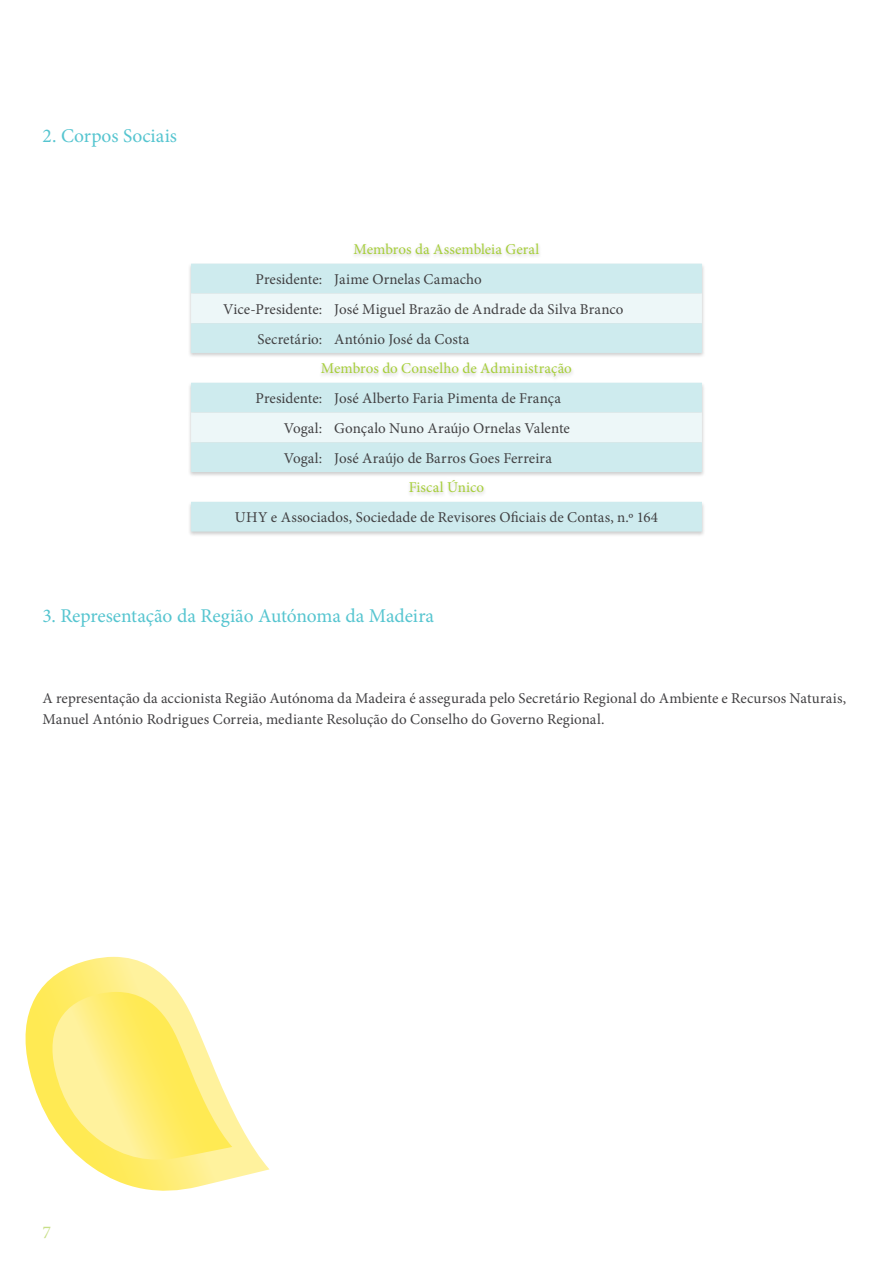
<style>
.page{position:relative;width:893px;height:1263px;background:#fff}
.page>*{position:absolute;margin:0;border:0;box-sizing:border-box;transform-origin:0 0}
.t1{font:19.5px "Minion Pro";letter-spacing:-.005em;color:#56c5d0}
.t2{font:18px "Minion Pro";color:#c8df88}
.t3{font:15px/29.7px "Minion Pro";letter-spacing:.005em;color:#414042}
.t4{font:15px "Minion Pro";letter-spacing:.005em;color:#a6ce39}
</style>
<div class="page">
<div style="left:188px;top:242px;width:518px;height:295px;background:#000;opacity:.2"></div>
<svg style="left:191px;top:264px;width:511px;height:267px;fill:#ceebee"></svg>
<svg style="left:191px;top:293px;width:511px;height:149px"></svg>
<svg style="left:25px;top:957px;width:245px;height:234px"></svg>
<svg style="left:50px;top:992px;width:182px;height:171px"></svg>
<h1 class="t1" style="left:43px;top:122px;width:136px">2. Corpos Sociais</h1>
<p class="t4" style="left:354px;top:239px;width:187px">Membros da Assembleia Geral</p>
<p class="t3" style="left:256px;top:264px;width:228px">Presidente: Jaime Ornelas Camacho</p>
<p class="t3" style="left:223px;top:294px;width:402px">Vice‐Presidente: José Miguel Brazão de Andrade da Silva Branco</p>
<p class="t3" style="left:257px;top:324px;width:213px">Secretário: António José da Costa</p>
<p class="t4" style="left:321px;top:358px;width:253px">Membros do Conselho de Administração</p>
<p class="t3" style="left:284px;top:383px;width:288px;text-indent:-28px">Presidente: José Alberto Faria Pimenta de França<br>Vogal: Gonçalo Nuno Araújo Ornelas Valente<br>Vogal: José Araújo de Barros Goes Ferreira</p>
<p class="t4" style="left:409px;top:477px;width:77px">Fiscal Único</p>
<p class="t3" style="left:235px;top:502px;width:425px">UHY e Associados, Sociedade de Revisores Oficiais de Contas, n.º 164</p>
<h1 class="t1" style="left:43px;top:603px;width:393px">3. Representação da Região Autónoma da Madeira</h1>
<p class="t3" style="left:43px;top:688px;width:805px;line-height:21px">A representação da accionista Região Autónoma da Madeira é assegurada pelo Secretário Regional do Ambiente e Recursos Naturais,<br>Manuel António Rodrigues Correia, mediante Resolução do Conselho do Governo Regional.</p>
<p class="t2" style="left:43px;top:1220px;width:10px">7</p>
</div>
